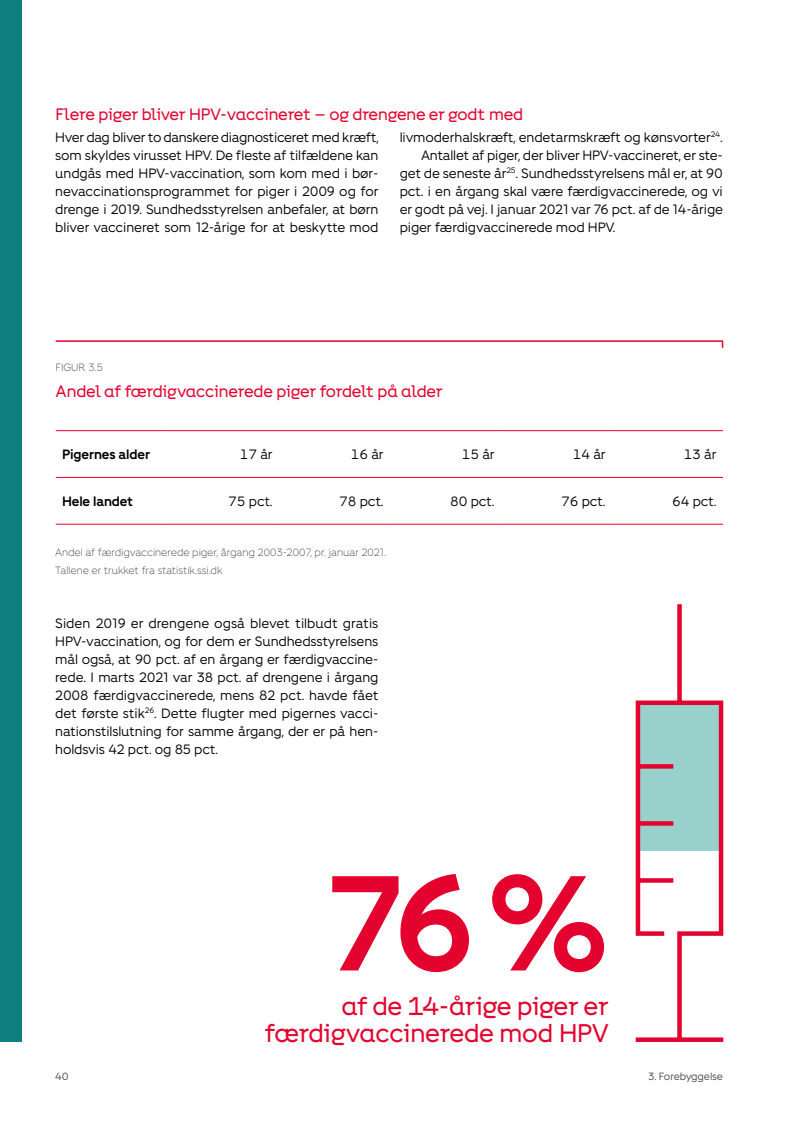
<style>
.page{position:relative;width:808px;height:1127px;background:#fff}
.page>*{position:absolute;margin:0;border:0;box-sizing:border-box;transform-origin:0 0}
.t1{font:700 134.7px "Fighter";color:#e4032e}
.t2{font:25.5px/27px "Fighter Overskrift";letter-spacing:-.02em;color:#e4032e;text-align:right}
.t3{font:16.5px "Fighter Overskrift";letter-spacing:-.02em;color:#e4032e}
.t4{font:13.5px/18px "Fighter";letter-spacing:-.01em;color:#000;text-align:justify}
.t5{font:700 13.5px "Fighter";letter-spacing:-.01em;color:#000}
.t6{font:300 10.5px/18px "Fighter";letter-spacing:-.01em;color:#4a4a49}
.t7{font:10.5px "Fighter";letter-spacing:-.015em;color:#4a4a49}
</style>
<div class="page">
<hr style="left:807px;top:0;width:1px;height:1127px;background:#0f7f7f">
<svg style="left:55px;top:340px;width:669px;height:8px"></svg>
<svg style="left:635px;top:604px;width:89px;height:438px"></svg>
<hr style="left:56px;top:477px;width:112px;height:1px;background:#e4032e">
<hr style="left:168px;top:477px;width:111px;height:1px;background:#e4032e">
<hr style="left:279px;top:477px;width:111px;height:1px;background:#e4032e">
<hr style="left:390px;top:477px;width:111px;height:1px;background:#e4032e">
<hr style="left:501px;top:477px;width:111px;height:1px;background:#e4032e">
<hr style="left:612px;top:477px;width:111px;height:1px;background:#e4032e">
<hr style="left:56px;top:430px;width:112px;height:1px;background:#e4032e">
<hr style="left:168px;top:430px;width:111px;height:1px;background:#e4032e">
<hr style="left:279px;top:430px;width:111px;height:1px;background:#e4032e">
<hr style="left:390px;top:430px;width:111px;height:1px;background:#e4032e">
<hr style="left:501px;top:430px;width:111px;height:1px;background:#e4032e">
<hr style="left:612px;top:430px;width:111px;height:1px;background:#e4032e">
<hr style="left:56px;top:524px;width:112px;height:1px;background:#e4032e">
<hr style="left:168px;top:524px;width:111px;height:1px;background:#e4032e">
<hr style="left:279px;top:524px;width:111px;height:1px;background:#e4032e">
<hr style="left:390px;top:524px;width:111px;height:1px;background:#e4032e">
<hr style="left:501px;top:524px;width:111px;height:1px;background:#e4032e">
<hr style="left:612px;top:524px;width:111px;height:1px;background:#e4032e">
<div style="left:0;top:0;width:21px;height:1042px;background:#0f7f7f"></div>
<p class="t3" style="left:56px;top:104px;width:469px">Flere piger bliver HPV-vaccineret – og drengene er godt med</p>
<p class="t4" style="left:400px;top:127px;width:325px">livmoderhalskræft, endetarmskræft og kønsvorter<sup>24</sup>.</p>
<p class="t4" style="left:421px;top:145px;width:303px">Antallet af piger, der bliver HPV-vaccineret, er ste-</p>
<p class="t4" style="left:400px;top:163px;width:325px">get de seneste år<sup>25</sup>. Sundhedsstyrelsens mål er, at 90</p>
<p class="t4" style="left:400px;top:181px;width:325px">pct. i en årgang skal være færdigvaccinerede, og vi</p>
<p class="t4" style="left:400px;top:199px;width:325px">er godt på vej. I januar 2021 var 76 pct. af de 14-årige</p>
<p class="t4" style="left:400px;top:217px;width:217px">piger færdigvaccinerede mod HPV.</p>
<p class="t4" style="left:55px;top:127px;width:325px">Hver dag bliver to danskere diagnosticeret med kræft, som skyldes virusset HPV. De fleste af tilfældene kan undgås med HPV-vaccination, som kom med i bør&shy;nevaccinationsprogrammet for piger i 2009 og for drenge i 2019. Sundhedsstyrelsen anbefaler, at børn bliver vaccineret som 12-årige for at beskytte mod</p>
<p class="t6" style="left:56px;top:358px;width:49px">FIGUR 3.5</p>
<p class="t3" style="left:56px;top:381px;width:389px">Andel af færdigvaccinerede piger fordelt på alder</p>
<p class="t5" style="left:62px;top:445px;width:90px">Pigernes alder</p>
<p class="t4" style="left:240px;top:445px;width:35px">17 år</p>
<p class="t4" style="left:351px;top:445px;width:35px">16 år</p>
<p class="t4" style="left:462px;top:445px;width:35px">15 år</p>
<p class="t4" style="left:573px;top:445px;width:35px">14 år</p>
<p class="t4" style="left:684px;top:445px;width:35px">13 år</p>
<p class="t5" style="left:62px;top:492px;width:72px">Hele landet</p>
<p class="t4" style="left:228px;top:492px;width:46px">75 pct.</p>
<p class="t4" style="left:339px;top:492px;width:46px">78 pct.</p>
<p class="t4" style="left:450px;top:492px;width:46px">80 pct.</p>
<p class="t4" style="left:561px;top:492px;width:46px">76 pct.</p>
<p class="t4" style="left:672px;top:492px;width:46px">64 pct.</p>
<p class="t6" style="left:55px;top:542px;width:332px">Andel af færdigvaccinerede piger, årgang 2003-2007, pr. januar 2021.<br>Tallene er trukket fra statistik.ssi.dk</p>
<p class="t4" style="left:55px;top:613px;width:325px">Siden 2019 er drengene også blevet tilbudt gratis HPV-vaccination, og for dem er Sundhedsstyrelsens mål også, at 90 pct. af en årgang er færdigvaccine&shy;rede. I marts 2021 var 38 pct. af drengene i årgang 2008 færdigvaccinerede, mens 82 pct. havde fået det første stik<sup>26</sup>. Dette flugter med pigernes vacci&shy;nationstilslutning for samme årgang, der er på hen&shy;holdsvis 42 pct. og 85 pct.</p>
<h1 class="t1" style="left:328px;top:830px;width:282px">76%</h1>
<h2 class="t2" style="left:265px;top:992px;width:345px">af de 14-årige piger er færdigvaccinerede mod HPV</h2>
<p class="t7" style="left:55px;top:1069px;width:15px">40</p>
<p class="t7" style="left:648px;top:1069px;width:76px">3. Forebyggelse</p>
</div>
